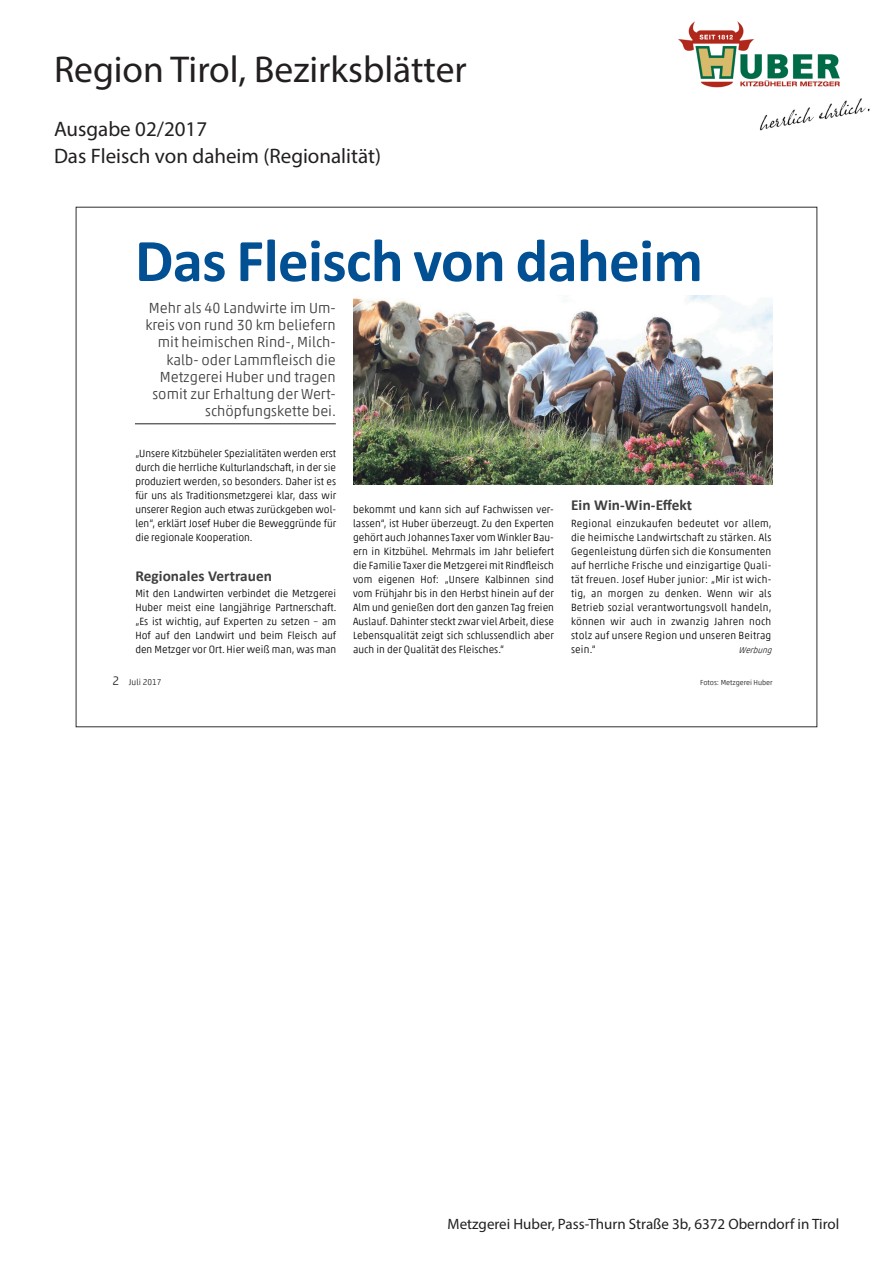
<style>
.page{position:relative;width:893px;height:1263px;background:#fff}
.page>*{position:absolute;margin:0;border:0;box-sizing:border-box;transform-origin:0 0}
.t1{font:700 61.05px "Calibri";letter-spacing:-.01em;color:#005093}
.t2{font:37.5px "Myriad Pro";color:#231f20}
.t3{font:21px "Myriad Pro";color:#231f20}
.t4{font:700 15.3px "Calibri";letter-spacing:.005em;color:#3e3e3f}
.t5{font:15px "Myriad Pro";color:#231f20}
.t6{font:300 14.7px/17.1px "Akko Pro";color:#3e3e3f;text-align:right}
.t7{font:300 10.5px/14.1px "Akko Pro";letter-spacing:.005em;color:#000;text-align:justify}
.t8{font:300 8.55px "Akko Pro";color:#231f20}
.t9{font:italic 300 8.55px "Akko Pro";color:#231f20}
.t10{font:300 7.35px "Akko Pro";color:#231f20}
.s1{font-size:12.15px}
</style>
<div class="page">
<img style="left:678px;top:21px;width:192px;height:110px">
<hr style="left:135px;top:424px;width:201px;height:1px;background:#231f20">
<img style="left:353px;top:295px;width:419px;height:190px">
<p class="t2" style="left:54px;top:46px;width:414px">Region Tirol, Bezirksblätter</p>
<p class="t3" style="left:54px;top:116px;width:155px">Ausgabe 02/2017</p>
<p class="t3" style="left:54px;top:143px;width:328px">Das Fleisch von daheim (Regionalität)</p>
<p class="t1" style="left:135px;top:222px;width:570px">Das Fleisch von daheim</p>
<p class="t6" style="left:145px;top:299px;width:192px">Mehr als 40 Landwirte im Um&shy;kreis von rund 30 km beliefern mit heimischen Rind-, Milch&shy;kalb- oder Lammfleisch die<br>Metzgerei Huber und tragen somit zur Erhaltung der Wert&shy;schöpfungskette bei.</p>
<p class="t7" style="left:135px;top:446px;width:202px">„Unsere Kitzbüheler Spezialitäten werden erst durch die herrliche Kulturlandschaft, in der sie produziert werden, so besonders. Daher ist es für uns als Traditionsmetzgerei klar, dass wir unserer Region auch etwas zurückgeben wol&shy;len“, erklärt Josef Huber die Beweggründe für die regionale Kooperation.</p>
<p class="t4" style="left:135px;top:566px;width:138px">Regionales Vertrauen</p>
<p class="t7" style="left:135px;top:586px;width:203px">Mit den Landwirten verbindet die Metzgerei Huber meist eine langjährige Partnerschaft. „Es ist wichtig, auf Experten zu setzen – am Hof auf den Landwirt und beim Fleisch auf den Metzger vor Ort. Hier weiß man, was man</p>
<p class="t8" style="left:112px;top:677px;width:51px"><span class="s1">2</span> Juli 2017</p>
<p class="t7" style="left:353px;top:502px;width:202px">bekommt und kann sich auf Fachwissen ver&shy;lassen“, ist Huber überzeugt. Zu den Experten gehört auch Johannes Taxer vom Winkler Bau&shy;ern in Kitzbühel. Mehrmals im Jahr beliefert die Familie Taxer die Metzgerei mit Rindfleisch vom eigenen Hof: „Unsere Kalbinnen sind vom Frühjahr bis in den Herbst hinein auf der Alm und genießen dort den ganzen Tag freien Auslauf. Dahinter steckt zwar viel Arbeit, diese Lebensqualität zeigt sich schlussendlich aber auch in der Qualität des Fleisches.“</p>
<p class="t4" style="left:571px;top:495px;width:123px">Ein Win-Win-Effekt</p>
<p class="t7" style="left:571px;top:516px;width:202px">Regional einzukaufen bedeutet vor allem, die heimische Landwirtschaft zu stärken. Als Gegenleistung dürfen sich die Konsumenten auf herrliche Frische und einzigartige Quali&shy;tät freuen. Josef Huber junior: „Mir ist wich&shy;tig, an morgen zu denken. Wenn wir als Betrieb sozial verantwortungsvoll handeln, können wir auch in zwanzig Jahren noch stolz auf unsere Region und unseren Beitrag sein.“</p>
<p class="t9" style="left:739px;top:645px;width:37px">Werbung</p>
<p class="t10" style="left:700px;top:678px;width:74px">Fotos: Metzgerei Huber</p>
<p class="t5" style="left:448px;top:1215px;width:393px">Metzgerei Huber, Pass-Thurn Straße 3b, 6372 Oberndorf in Tirol</p>
</div>
